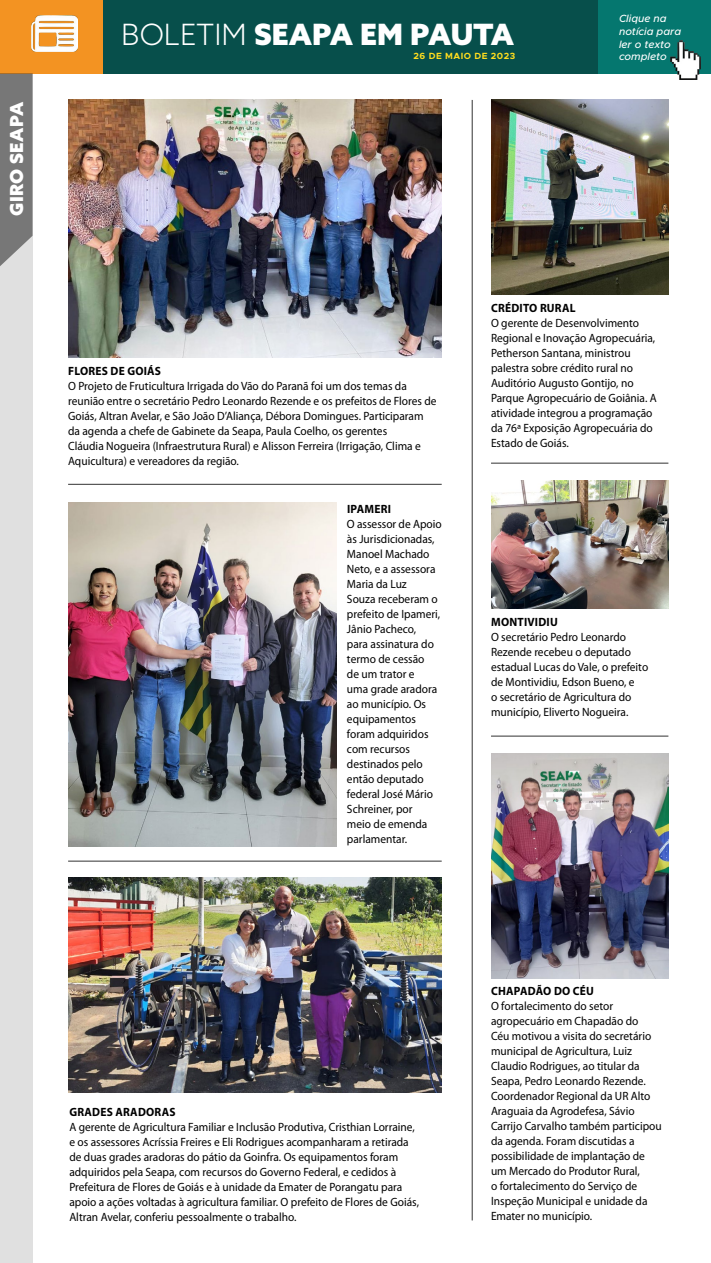
<style>
.page{position:relative;width:711px;height:1263px;background:#fff}
.page>*{position:absolute;margin:0;border:0;box-sizing:border-box;transform-origin:0 0}
.t1{font:900 29.4px "Azo Sans";color:#fff}
.t2{font:900 18px "Azo Sans";letter-spacing:.02em;color:#fff}
.t3{font:12px/15px "Myriad Pro";color:#000;scale:.95 1}
.t4{font:700 12px "Myriad Pro";letter-spacing:.02em;color:#000;scale:.95 1}
.t5{font:italic 500 10.5px/12.6px "Metropolis";color:#fff}
.t6{font:700 9px "Metropolis";letter-spacing:.05em;color:#ffdd1e}
.s1{font-weight:300}
</style>
<div class="page">
<div style="left:0;top:0;width:710px;height:73px;background:#074f4b"></div>
<div style="left:0;top:0;width:102px;height:73px;background:#f39322"></div>
<div style="left:598px;top:0;width:112px;height:73px;background:#05776f"></div>
<img style="left:32px;top:15px;width:45px;height:36px">
<img style="left:670px;top:41px;width:30px;height:39px">
<div style="left:0;top:74px;width:33px;height:1189px;background:#e0e0e0"></div>
<svg style="left:0;top:74px;width:33px;height:192px;background:#808080"></svg>
<hr style="left:471px;top:100px;width:1px;height:1120px;background:#323232">
<img style="left:491px;top:100px;width:177px;height:194px">
<img style="left:68px;top:100px;width:373px;height:257px">
<img style="left:68px;top:503px;width:268px;height:343px">
<img style="left:68px;top:877px;width:373px;height:216px">
<img style="left:491px;top:754px;width:177px;height:224px">
<img style="left:491px;top:480px;width:177px;height:128px">
<hr style="left:68px;top:861px;width:373px;height:1px;background:#323232">
<hr style="left:490px;top:736px;width:178px;height:1px;background:#323232">
<hr style="left:490px;top:463px;width:178px;height:1px;background:#323232">
<hr style="left:68px;top:484px;width:373px;height:1px;background:#323232">
<h2 class="t2" style="left:5px;top:216px;width:116px;rotate:-90deg">GIRO SEAPA</h2>
<h1 class="t1" style="left:121px;top:14px;width:394px"><span class="s1">BOLETIM</span> SEAPA EM PAUTA</h1>
<p class="t6" style="left:413px;top:51px;width:103px">26 DE MAIO DE 2023</p>
<p class="t5" style="left:618px;top:13px;width:64px">Clique na notícia para ler o texto completo</p>
<p class="t4" style="left:68px;top:363px;width:99px">FLORES DE GOIÁS</p>
<p class="t3" style="left:68px;top:378px;width:389px">O Projeto de Fruticultura Irrigada do Vão do Paranã foi um dos temas da reunião entre o secretário Pedro Leonardo Rezende e os prefeitos de Flores de Goiás, Altran Avelar, e São João D’Aliança, Débora Domingues. Participaram da agenda a chefe de Gabinete da Seapa, Paula Coelho, os gerentes<br>Cláudia Nogueira (Infraestrutura Rural) e Alisson Ferreira (Irrigação, Clima e Aquicultura) e vereadores da região.</p>
<p class="t4" style="left:347px;top:501px;width:48px">IPAMERI</p>
<p class="t3" style="left:347px;top:516px;width:101px">O assessor de Apoio às Jurisdicionadas,<br>Manoel Machado<br>Neto, e a assessora<br>Maria da Luz<br>Souza receberam o prefeito de Ipameri,<br>Jânio Pacheco,<br>para assinatura do termo de cessão<br>de um trator e<br>uma grade aradora ao município. Os equipamentos foram adquiridos com recursos destinados pelo então deputado federal José Mário<br>Schreiner, por<br>meio de emenda parlamentar.</p>
<p class="t4" style="left:491px;top:300px;width:90px">CRÉDITO RURAL</p>
<p class="t3" style="left:490px;top:315px;width:176px">O gerente de Desenvolvimento<br>Regional e Inovação Agropecuária,<br>Petherson Santana, ministrou palestra sobre crédito rural no<br>Auditório Augusto Gontijo, no<br>Parque Agropecuário de Goiânia. A atividade integrou a programação da 76ª Exposição Agropecuária do<br>Estado de Goiás.</p>
<p class="t4" style="left:491px;top:614px;width:72px">MONTIVIDIU</p>
<p class="t3" style="left:490px;top:629px;width:167px">O secretário Pedro Leonardo<br>Rezende recebeu o deputado estadual Lucas do Vale, o prefeito de Montividiu, Edson Bueno, e<br>o secretário de Agricultura do município, Eliverto Nogueira.</p>
<p class="t4" style="left:69px;top:1104px;width:113px">GRADES ARADORAS</p>
<p class="t3" style="left:69px;top:1119px;width:369px">A gerente de Agricultura Familiar e Inclusão Produtiva, Cristhian Lorraine, e os assessores Acríssia Freires e Eli Rodrigues acompanharam a retirada de duas grades aradoras do pátio da Goinfra. Os equipamentos foram adquiridos pela Seapa, com recursos do Governo Federal, e cedidos à Prefeitura de Flores de Goiás e à unidade da Emater de Porangatu para apoio a ações voltadas à agricultura familiar. O prefeito de Flores de Goiás, Altran Avelar, conferiu pessoalmente o trabalho.</p>
<p class="t4" style="left:491px;top:983px;width:110px">CHAPADÃO DO CÉU</p>
<p class="t3" style="left:490px;top:999px;width:181px">O fortalecimento do setor agropecuário em Chapadão do<br>Céu motivou a visita do secretário municipal de Agricultura, Luiz<br>Claudio Rodrigues, ao titular da<br>Seapa, Pedro Leonardo Rezende.<br>Coordenador Regional da UR Alto<br>Araguaia da Agrodefesa, Sávio<br>Carrijo Carvalho também participou da agenda. Foram discutidas a possibilidade de implantação de um Mercado do Produtor Rural,<br>o fortalecimento do Serviço de<br>Inspeção Municipal e unidade da<br>Emater no município.</p>
</div>
